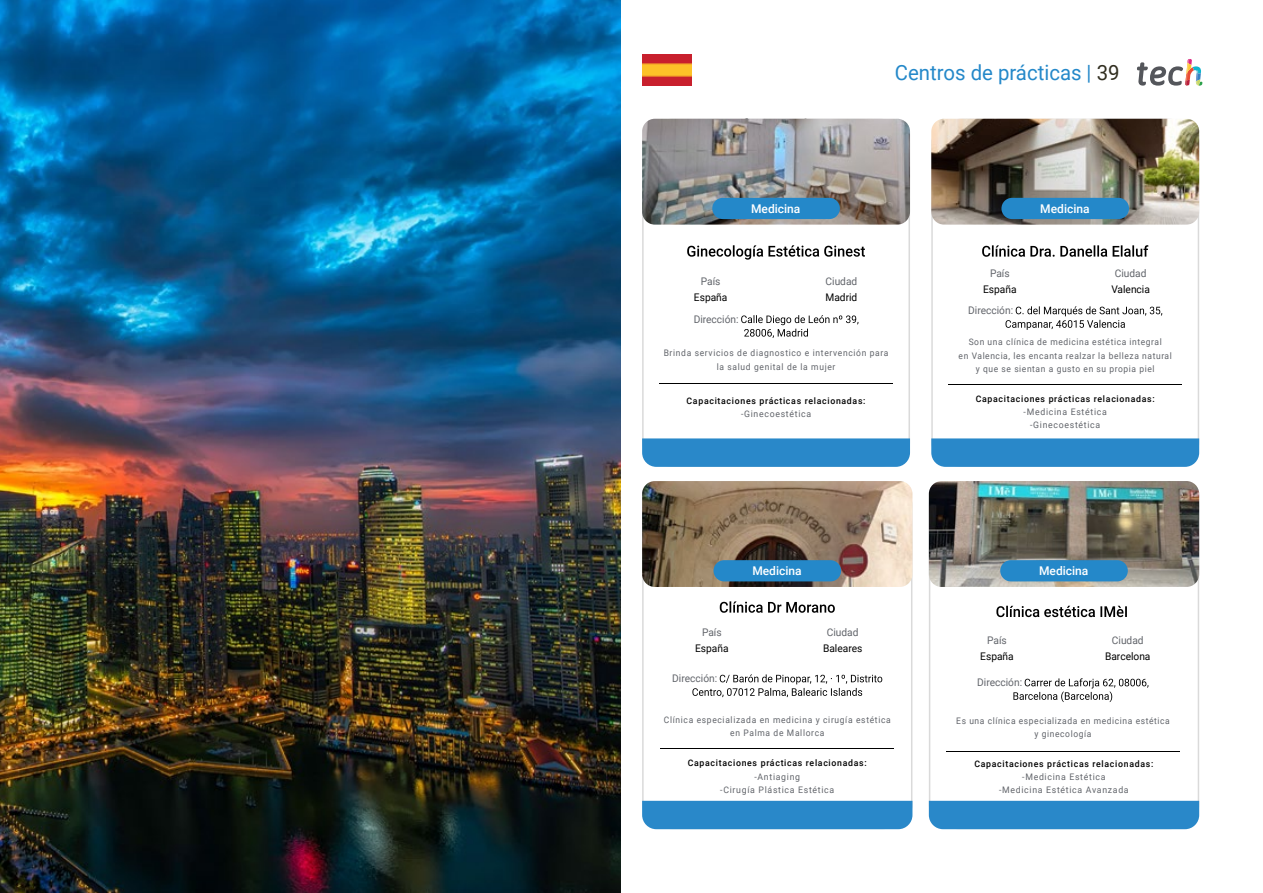
<style>
.page{position:relative;width:1263px;height:893px;background:#fff}
.page>*{position:absolute;margin:0;border:0;box-sizing:border-box;transform-origin:0 0}
.t1{font:21px "Roboto";color:#2488c9}
.t2{font:500 12px "Roboto";color:#fff}
.t3{font:10.5px "Roboto";color:#61646a}
.t4{font:10.5px "Roboto";color:#000}
.t5{font:9px/13.5px "Roboto";letter-spacing:.08em;color:#61646a;text-align:center;scale:.94 1}
.t6{font:500 9px "Roboto";letter-spacing:.08em;color:#000}
.t7{font:9px/13.2px "Roboto";letter-spacing:.08em;color:#61646a;text-align:center}
.s1{color:#312e20}
</style>
<div class="page">
<img style="left:0;top:0;width:621px;height:893px">
<svg style="left:1137px;top:59px;width:65px;height:27px"></svg>
<svg style="left:642px;top:118px;width:269px;height:325px"></svg>
<img style="left:642px;top:119px;width:268px;height:106px">
<div style="left:712px;top:198px;width:128px;height:21px;background:#2488c9;border-radius:11px"></div>
<svg style="left:642px;top:438px;width:268px;height:29px;background:#2f8bca"></svg>
<hr style="left:659px;top:383px;width:234px;height:1px;background:#000">
<svg style="left:687px;top:245px;width:178px;height:15px"></svg>
<svg style="left:741px;top:315px;width:117px;height:23px"></svg>
<svg style="left:931px;top:118px;width:269px;height:337px"></svg>
<img style="left:931px;top:119px;width:268px;height:106px">
<div style="left:1001px;top:198px;width:128px;height:21px;background:#2488c9;border-radius:11px"></div>
<svg style="left:931px;top:438px;width:268px;height:29px;background:#2f8bca"></svg>
<hr style="left:948px;top:384px;width:234px;height:1px;background:#000">
<svg style="left:982px;top:245px;width:166px;height:12px"></svg>
<svg style="left:1005px;top:306px;width:157px;height:24px"></svg>
<svg style="left:642px;top:491px;width:271px;height:339px"></svg>
<img style="left:642px;top:481px;width:270px;height:106px">
<div style="left:713px;top:560px;width:128px;height:21px;background:#2488c9;border-radius:11px"></div>
<div style="left:642px;top:801px;width:270px;height:28px;background:#2988c9"></div>
<hr style="left:660px;top:748px;width:234px;height:1px;background:#000">
<svg style="left:720px;top:601px;width:115px;height:12px"></svg>
<svg style="left:692px;top:674px;width:190px;height:23px"></svg>
<svg style="left:928px;top:492px;width:272px;height:338px"></svg>
<img style="left:929px;top:481px;width:270px;height:106px">
<div style="left:929px;top:801px;width:270px;height:28px;background:#2988c9"></div>
<hr style="left:946px;top:751px;width:234px;height:1px;background:#000">
<svg style="left:996px;top:606px;width:131px;height:11px"></svg>
<svg style="left:1013px;top:678px;width:135px;height:24px"></svg>
<div style="left:1000px;top:560px;width:128px;height:21px;background:#2488c9;border-radius:11px"></div>
<img style="left:642px;top:55px;width:49px;height:30px">
<h1 class="t1" style="left:895px;top:57px;width:226px">Centros de prácticas | <span class="s1">39</span></h1>
<h2 class="t2" style="left:751px;top:200px;width:51px">Medicina</h2>
<p class="t3" style="left:701px;top:274px;width:21px">País</p>
<p class="t4" style="left:694px;top:290px;width:35px">España</p>
<p class="t3" style="left:826px;top:274px;width:33px">Ciudad</p>
<p class="t4" style="left:825px;top:290px;width:33px">Madrid</p>
<p class="t3" style="left:694px;top:312px;width:46px">Dirección:</p>
<p class="t5" style="left:664px;top:346px;width:241px">Brinda servicios de diagnostico e intervención para la salud genital de la mujer</p>
<p class="t6" style="left:686px;top:395px;width:180px">Capacitaciones prácticas relacionadas:</p>
<p class="t7" style="left:741px;top:407px;width:72px">-Ginecoestética</p>
<p class="t3" style="left:990px;top:266px;width:21px">País</p>
<p class="t4" style="left:983px;top:282px;width:35px">España</p>
<h2 class="t2" style="left:1040px;top:200px;width:51px">Medicina</h2>
<p class="t3" style="left:1115px;top:266px;width:33px">Ciudad</p>
<p class="t4" style="left:1111px;top:282px;width:40px">Valencia</p>
<p class="t3" style="left:968px;top:303px;width:46px">Dirección:</p>
<p class="t5" style="left:959px;top:335px;width:228px">Son una clínica de medicina estética integral<br>en Valencia, les encanta realzar la belleza natural y que se sientan a gusto en su propia piel</p>
<p class="t6" style="left:976px;top:392px;width:180px">Capacitaciones prácticas relacionadas:</p>
<p class="t7" style="left:1024px;top:405px;width:85px">-Medicina Estética -Ginecoestética</p>
<p class="t3" style="left:702px;top:625px;width:21px">País</p>
<p class="t4" style="left:695px;top:641px;width:35px">España</p>
<h2 class="t2" style="left:752px;top:563px;width:51px">Medicina</h2>
<p class="t3" style="left:827px;top:625px;width:33px">Ciudad</p>
<p class="t4" style="left:823px;top:641px;width:41px">Baleares</p>
<p class="t3" style="left:987px;top:633px;width:21px">País</p>
<p class="t4" style="left:980px;top:649px;width:35px">España</p>
<h2 class="t2" style="left:1039px;top:563px;width:51px">Medicina</h2>
<p class="t3" style="left:1112px;top:633px;width:33px">Ciudad</p>
<p class="t4" style="left:1105px;top:649px;width:47px">Barcelona</p>
<p class="t3" style="left:672px;top:671px;width:46px">Dirección:</p>
<p class="t5" style="left:664px;top:712px;width:243px">Clínica especializada en medicina y cirugía estética en Palma de Mallorca</p>
<p class="t6" style="left:688px;top:757px;width:180px">Capacitaciones prácticas relacionadas:</p>
<p class="t7" style="left:720px;top:769px;width:115px">-Antiaging<br>-Cirugía Plástica Estética</p>
<p class="t3" style="left:977px;top:675px;width:46px">Dirección:</p>
<p class="t5" style="left:956px;top:713px;width:229px">Es una clínica especializada en medicina estética y ginecología</p>
<p class="t6" style="left:974px;top:757px;width:180px">Capacitaciones prácticas relacionadas:</p>
<p class="t7" style="left:999px;top:770px;width:131px">-Medicina Estética<br>-Medicina Estética Avanzada</p>
</div>
